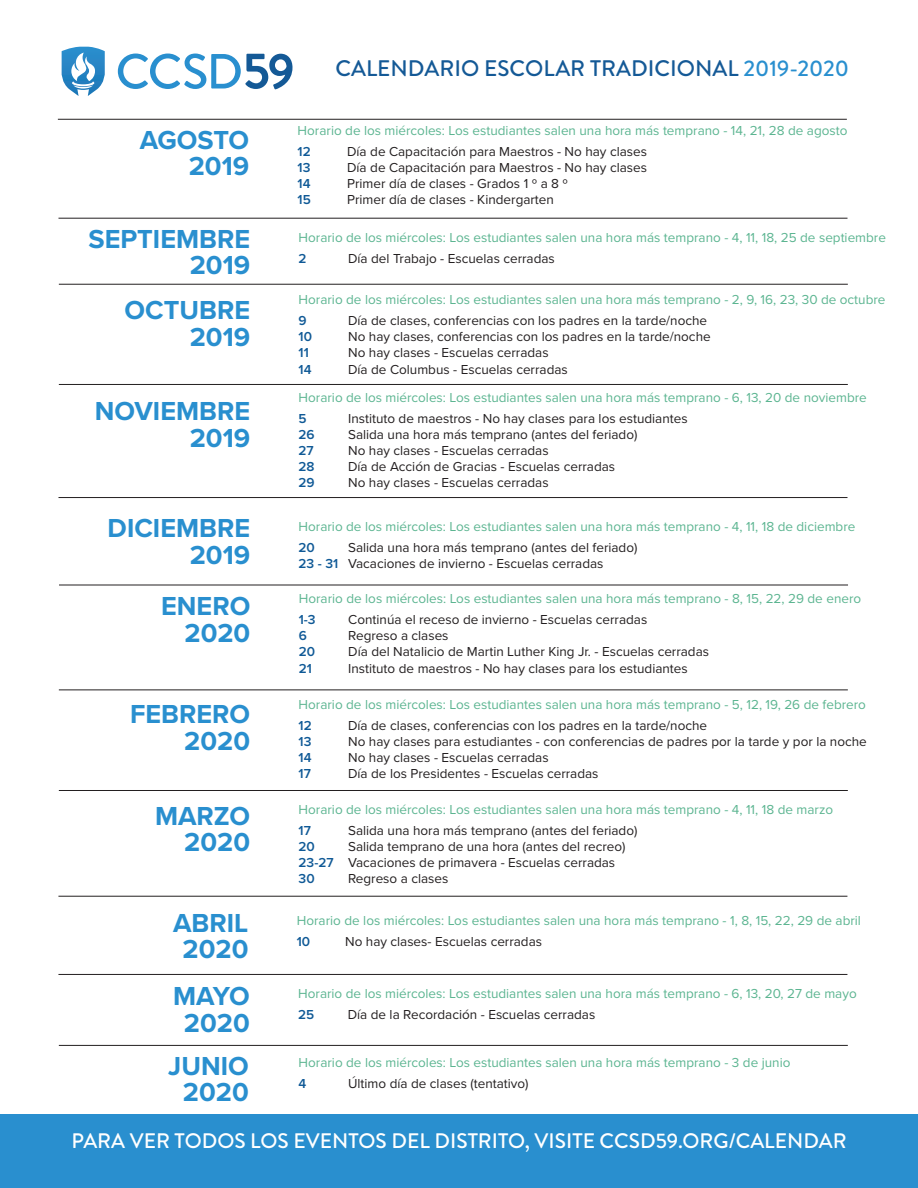
<style>
.page{position:relative;width:918px;height:1188px;background:#fff}
.page>*{position:absolute;margin:0;border:0;box-sizing:border-box;transform-origin:0 0}
.t1{font:700 27px "Proxima Nova";color:#298fcf}
.t2{font:500 22.5px "Brandon Grotesque";color:#145996}
.t3{font:500 21px "Brandon Grotesque";color:#fff}
.t4{font:13.5px "Proxima Nova";color:#231f20}
.t5{font:13.5px "Proxima Nova";color:#5cb591}
.t6{font:600 13.5px "Proxima Nova";color:#0f5996}
.s1{color:#298fcf}
.s2{font-weight:600;color:#0f5996}
</style>
<div class="page">
<svg style="left:118px;top:54px;width:175px;height:35px"></svg>
<svg style="left:62px;top:47px;width:43px;height:49px"></svg>
<hr style="left:58px;top:218px;width:790px;height:1px;background:#231f20">
<hr style="left:59px;top:284px;width:789px;height:1px;background:#231f20">
<hr style="left:58px;top:119px;width:789px;height:1px;background:#231f20">
<hr style="left:59px;top:384px;width:789px;height:1px;background:#231f20">
<hr style="left:58px;top:497px;width:790px;height:1px;background:#231f20">
<hr style="left:59px;top:585px;width:789px;height:1px;background:#231f20">
<hr style="left:59px;top:690px;width:789px;height:1px;background:#231f20">
<hr style="left:59px;top:790px;width:789px;height:1px;background:#231f20">
<hr style="left:58px;top:896px;width:789px;height:1px;background:#231f20">
<hr style="left:58px;top:974px;width:789px;height:1px;background:#231f20">
<hr style="left:59px;top:1045px;width:789px;height:1px;background:#231f20">
<div style="left:0;top:1115px;width:918px;height:73px;background:#298fcf"></div>
<p class="t2" style="left:335px;top:52px;width:515px">CALENDARIO ESCOLAR TRADICIONAL <span class="s1">2019-2020</span></p>
<p class="t5" style="left:298px;top:121px;width:551px">Horario de los miércoles: Los estudiantes salen una hora más temprano - 14, 21, 28 de agosto</p>
<p class="t6" style="left:298px;top:141px;width:15px">12</p>
<p class="t4" style="left:347px;top:141px;width:301px">Día de Capacitación para Maestros - No hay clases</p>
<p class="t6" style="left:298px;top:157px;width:14px">13</p>
<p class="t4" style="left:347px;top:157px;width:301px">Día de Capacitación para Maestros - No hay clases</p>
<p class="t6" style="left:298px;top:174px;width:14px">14</p>
<p class="t4" style="left:347px;top:174px;width:222px">Primer día de clases - Grados 1 º a 8 º</p>
<p class="t6" style="left:298px;top:190px;width:15px">15</p>
<p class="t4" style="left:347px;top:190px;width:208px">Primer día de clases - Kindergarten</p>
<p class="t5" style="left:299px;top:227px;width:589px">Horario de los miércoles: Los estudiantes salen una hora más temprano - 4, 11, 18, 25 de septiembre</p>
<p class="t6" style="left:299px;top:248px;width:10px">2</p>
<p class="t4" style="left:348px;top:248px;width:208px">Día del Trabajo - Escuelas cerradas</p>
<p class="t5" style="left:299px;top:290px;width:588px">Horario de los miércoles: Los estudiantes salen una hora más temprano - 2, 9, 16, 23, 30 de octubre</p>
<p class="t6" style="left:299px;top:310px;width:10px">9</p>
<p class="t4" style="left:348px;top:310px;width:361px">Día de clases, conferencias con los padres en la tarde/noche</p>
<p class="t6" style="left:299px;top:327px;width:15px">10</p>
<p class="t4" style="left:348px;top:327px;width:364px">No hay clases, conferencias con los padres en la tarde/noche</p>
<p class="t6" style="left:299px;top:343px;width:12px">11</p>
<p class="t4" style="left:348px;top:343px;width:202px">No hay clases - Escuelas cerradas</p>
<p class="t6" style="left:299px;top:359px;width:14px">14</p>
<p class="t4" style="left:348px;top:359px;width:221px">Día de Columbus - Escuelas cerradas</p>
<p class="t5" style="left:299px;top:387px;width:570px">Horario de los miércoles: Los estudiantes salen una hora más temprano - 6, 13, 20 de noviembre</p>
<p class="t6" style="left:299px;top:408px;width:10px">5</p>
<p class="t4" style="left:348px;top:408px;width:341px">Instituto de maestros - No hay clases para los estudiantes</p>
<p class="t6" style="left:299px;top:424px;width:18px">26</p>
<p class="t4" style="left:348px;top:424px;width:291px">Salida una hora más temprano (antes del feriado)</p>
<p class="t6" style="left:299px;top:440px;width:17px">27</p>
<p class="t4" style="left:348px;top:440px;width:202px">No hay clases - Escuelas cerradas</p>
<p class="t6" style="left:299px;top:457px;width:18px">28</p>
<p class="t4" style="left:348px;top:457px;width:269px">Día de Acción de Gracias - Escuelas cerradas</p>
<p class="t6" style="left:299px;top:473px;width:18px">29</p>
<p class="t4" style="left:348px;top:473px;width:202px">No hay clases - Escuelas cerradas</p>
<p class="t5" style="left:299px;top:517px;width:558px">Horario de los miércoles: Los estudiantes salen una hora más temprano - 4, 11, 18 de diciembre</p>
<p class="t6" style="left:299px;top:537px;width:18px">20</p>
<p class="t4" style="left:348px;top:537px;width:291px">Salida una hora más temprano (antes del feriado)</p>
<p class="t4" style="left:299px;top:554px;width:306px"><span class="s2">23 - 31</span> Vacaciones de invierno - Escuelas cerradas</p>
<p class="t5" style="left:299px;top:589px;width:564px">Horario de los miércoles: Los estudiantes salen una hora más temprano - 8, 15, 22, 29 de enero</p>
<p class="t6" style="left:299px;top:609px;width:18px">1-3</p>
<p class="t4" style="left:348px;top:609px;width:300px">Continúa el receso de invierno - Escuelas cerradas</p>
<p class="t6" style="left:299px;top:626px;width:10px">6</p>
<p class="t4" style="left:348px;top:626px;width:102px">Regreso a clases</p>
<p class="t6" style="left:299px;top:642px;width:18px">20</p>
<p class="t4" style="left:348px;top:642px;width:362px">Día del Natalicio de Martin Luther King Jr. - Escuelas cerradas</p>
<p class="t6" style="left:299px;top:658px;width:15px">21</p>
<p class="t4" style="left:348px;top:658px;width:341px">Instituto de maestros - No hay clases para los estudiantes</p>
<p class="t5" style="left:299px;top:694px;width:569px">Horario de los miércoles: Los estudiantes salen una hora más temprano - 5, 12, 19, 26 de febrero</p>
<p class="t6" style="left:299px;top:715px;width:15px">12</p>
<p class="t4" style="left:348px;top:715px;width:361px">Día de clases, conferencias con los padres en la tarde/noche</p>
<p class="t6" style="left:299px;top:731px;width:14px">13</p>
<p class="t4" style="left:348px;top:731px;width:520px">No hay clases para estudiantes - con conferencias de padres por la tarde y por la noche</p>
<p class="t6" style="left:299px;top:747px;width:14px">14</p>
<p class="t4" style="left:348px;top:747px;width:202px">No hay clases - Escuelas cerradas</p>
<p class="t6" style="left:299px;top:764px;width:14px">17</p>
<p class="t4" style="left:348px;top:764px;width:252px">Día de los Presidentes - Escuelas cerradas</p>
<p class="t5" style="left:299px;top:799px;width:536px">Horario de los miércoles: Los estudiantes salen una hora más temprano - 4, 11, 18 de marzo</p>
<p class="t6" style="left:299px;top:820px;width:14px">17</p>
<p class="t4" style="left:348px;top:820px;width:291px">Salida una hora más temprano (antes del feriado)</p>
<p class="t6" style="left:299px;top:836px;width:18px">20</p>
<p class="t4" style="left:348px;top:836px;width:279px">Salida temprano de una hora (antes del recreo)</p>
<p class="t4" style="left:299px;top:852px;width:318px"><span class="s2">23-27</span> Vacaciones de primavera - Escuelas cerradas</p>
<p class="t6" style="left:299px;top:869px;width:18px">30</p>
<p class="t4" style="left:348px;top:869px;width:102px">Regreso a clases</p>
<p class="t5" style="left:297px;top:911px;width:566px">Horario de los miércoles: Los estudiantes salen una hora más temprano - 1, 8, 15, 22, 29 de abril</p>
<p class="t6" style="left:297px;top:931px;width:15px">10</p>
<p class="t4" style="left:345px;top:931px;width:199px">No hay clases- Escuelas cerradas</p>
<p class="t1" style="left:140px;top:120px;width:111px">AGOSTO</p>
<p class="t1" style="left:189px;top:146px;width:62px">2019</p>
<p class="t1" style="left:88px;top:219px;width:163px">SEPTIEMBRE</p>
<p class="t1" style="left:190px;top:245px;width:62px">2019</p>
<p class="t1" style="left:125px;top:290px;width:127px">OCTUBRE</p>
<p class="t1" style="left:190px;top:317px;width:62px">2019</p>
<p class="t1" style="left:95px;top:391px;width:157px">NOVIEMBRE</p>
<p class="t1" style="left:190px;top:418px;width:62px">2019</p>
<p class="t1" style="left:108px;top:508px;width:144px">DICIEMBRE</p>
<p class="t1" style="left:190px;top:535px;width:62px">2019</p>
<p class="t1" style="left:161px;top:586px;width:91px">ENERO</p>
<p class="t1" style="left:185px;top:613px;width:67px">2020</p>
<p class="t1" style="left:130px;top:694px;width:122px">FEBRERO</p>
<p class="t1" style="left:184px;top:721px;width:67px">2020</p>
<p class="t1" style="left:155px;top:795px;width:97px">MARZO</p>
<p class="t1" style="left:184px;top:822px;width:67px">2020</p>
<p class="t1" style="left:173px;top:902px;width:77px">ABRIL</p>
<p class="t1" style="left:183px;top:929px;width:67px">2020</p>
<p class="t1" style="left:173px;top:976px;width:78px">MAYO</p>
<p class="t1" style="left:184px;top:1002px;width:67px">2020</p>
<p class="t1" style="left:168px;top:1045px;width:82px">JUNIO</p>
<p class="t1" style="left:183px;top:1072px;width:67px">2020</p>
<p class="t3" style="left:72px;top:1126px;width:777px">PARA VER TODOS LOS EVENTOS DEL DISTRITO, VISITE CCSD59.ORG/CALENDAR</p>
<p class="t5" style="left:298px;top:984px;width:560px">Horario de los miércoles: Los estudiantes salen una hora más temprano - 6, 13, 20, 27 de mayo</p>
<p class="t6" style="left:298px;top:1004px;width:18px">25</p>
<p class="t4" style="left:348px;top:1004px;width:249px">Día de la Recordación - Escuelas cerradas</p>
<p class="t5" style="left:299px;top:1053px;width:493px">Horario de los miércoles: Los estudiantes salen una hora más temprano - 3 de junio</p>
<p class="t6" style="left:299px;top:1074px;width:9px">4</p>
<p class="t4" style="left:348px;top:1074px;width:182px">Último día de clases (tentativo)</p>
</div>
